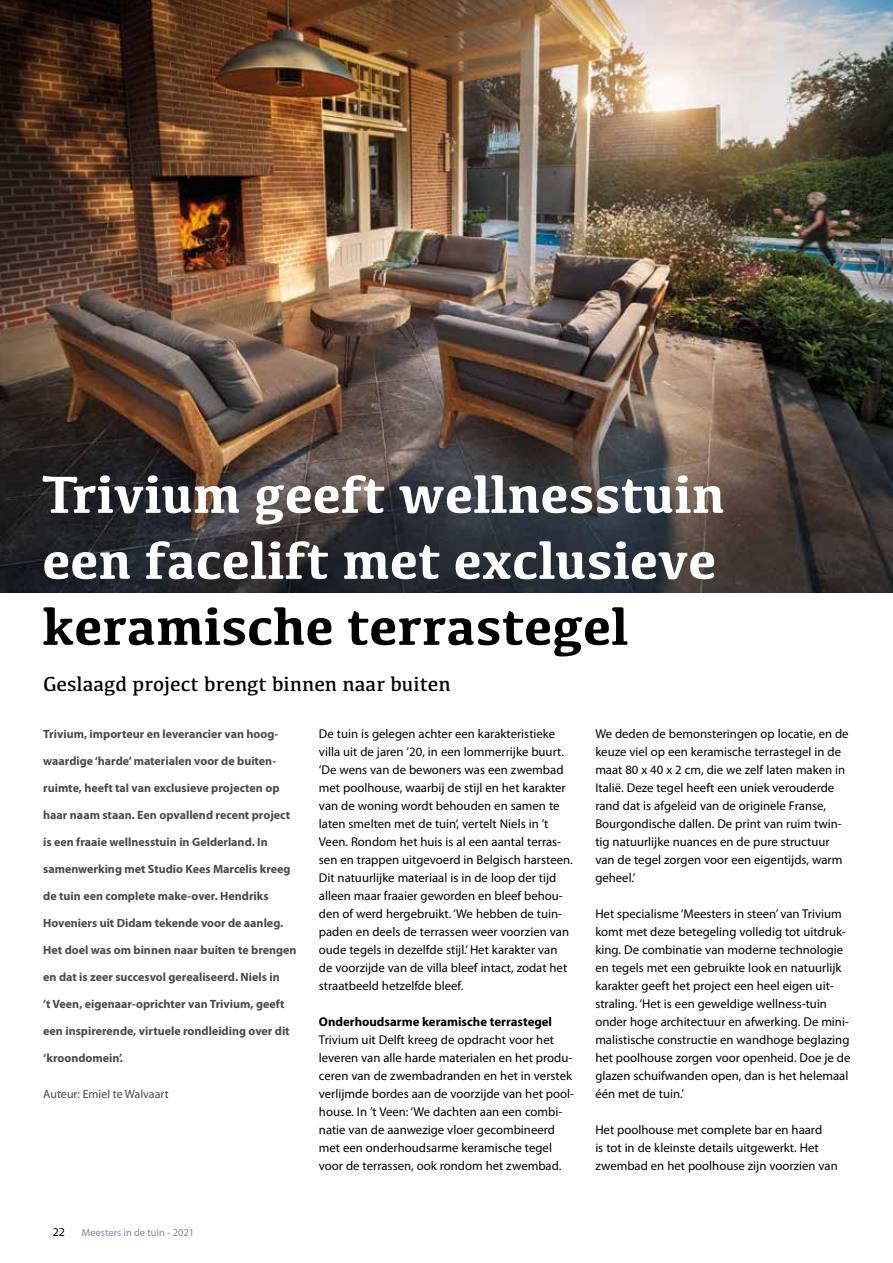
<style>
.page{position:relative;width:893px;height:1263px;background:#fff}
.page>*{position:absolute;margin:0;border:0;box-sizing:border-box;transform-origin:0 0}
.t1{font:700 54px/66px "Kefa";color:#fff}
.t2{font:700 54px "Kefa";color:#000}
.t3{font:21px "Kefa";color:#000}
.t4{font:12.75px/18px "Myriad Pro";color:#000}
.t5{font:700 12.75px "Myriad Pro";color:#000}
.t6{font:700 12px "Myriad Pro";color:#4a4a49}
.t7{font:12px "Myriad Pro";color:#4a4a49}
.t8{font:12px "Myriad Pro";color:#000}
.t9{font:10.5px "Myriad Pro";color:#808b94}
</style>
<div class="page">
<img style="left:0;top:0;width:893px;height:592px">
<h1 class="t1" style="left:43px;top:459px;width:684px">Trivium geeft wellnesstuin een facelift met exclusieve</h1>
<h1 class="t2" style="left:43px;top:590px;width:587px">keramische terrastegel</h1>
<h2 class="t3" style="left:43px;top:671px;width:409px">Geslaagd project brengt binnen naar buiten</h2>
<p class="t6" style="left:43px;top:726px;width:237px">Trivium, importeur en leverancier van hoog-</p>
<p class="t6" style="left:43px;top:753px;width:234px">waardige ‘harde’ materialen voor de buiten-</p>
<p class="t6" style="left:43px;top:780px;width:238px">ruimte, heeft tal van exclusieve projecten op</p>
<p class="t6" style="left:43px;top:807px;width:248px">haar naam staan. Een opvallend recent project</p>
<p class="t6" style="left:43px;top:834px;width:226px">is een fraaie wellnesstuin in Gelderland. In</p>
<p class="t6" style="left:43px;top:861px;width:249px">samenwerking met Studio Kees Marcelis kreeg</p>
<p class="t6" style="left:43px;top:888px;width:227px">de tuin een complete make-over. Hendriks</p>
<p class="t6" style="left:43px;top:915px;width:241px">Hoveniers uit Didam tekende voor de aanleg.</p>
<p class="t6" style="left:43px;top:942px;width:255px">Het doel was om binnen naar buiten te brengen</p>
<p class="t6" style="left:43px;top:969px;width:238px">en dat is zeer succesvol gerealiseerd. Niels in</p>
<p class="t6" style="left:43px;top:996px;width:243px">’t Veen, eigenaar-oprichter van Trivium, geeft</p>
<p class="t6" style="left:43px;top:1023px;width:248px">een inspirerende, virtuele rondleiding over dit</p>
<p class="t6" style="left:43px;top:1050px;width:81px">‘kroondomein’.</p>
<p class="t7" style="left:43px;top:1087px;width:127px">Auteur: Emiel te Walvaart</p>
<p class="t4" style="left:319px;top:725px;width:255px">De tuin is gelegen achter een karakteristieke villa uit de jaren ’20, in een lommerrijke buurt. ‘De wens van de bewoners was een zwembad met poolhouse, waarbij de stijl en het karakter van de woning wordt behouden en samen te laten smelten met de tuin’, vertelt Niels in ’t Veen. Rondom het huis is al een aantal terras&shy;sen en trappen uitgevoerd in Belgisch harsteen.<br>Dit natuurlijke materiaal is in de loop der tijd alleen maar fraaier geworden en bleef behou&shy;den of werd hergebruikt. ‘We hebben de tuin&shy;paden en deels de terrassen weer voorzien van oude tegels in dezelfde stijl.’ Het karakter van de voorzijde van de villa bleef intact, zodat het straatbeeld hetzelfde bleef.</p>
<p class="t5" style="left:319px;top:1013px;width:235px">Onderhoudsarme keramische terrastegel</p>
<p class="t4" style="left:319px;top:1031px;width:257px">Trivium uit Delft kreeg de opdracht voor het leveren van alle harde materialen en het produ&shy;ceren van de zwembadranden en het in verstek verlijmde bordes aan de voorzijde van het pool&shy;house. In ’t Veen: ‘We dachten aan een combi&shy;natie van de aanwezige vloer gecombineerd met een onderhoudsarme keramische tegel voor de terrassen, ook rondom het zwembad.</p>
<p class="t4" style="left:595px;top:725px;width:255px">We deden de bemonsteringen op locatie, en de keuze viel op een keramische terrastegel in de maat 80 x 40 x 2 cm, die we zelf laten maken in Italië. Deze tegel heeft een uniek verouderde rand dat is afgeleid van de originele Franse, Bourgondische dallen. De print van ruim twin&shy;tig natuurlijke nuances en de pure structuur van de tegel zorgen voor een eigentijds, warm geheel.’</p>
<p class="t4" style="left:595px;top:905px;width:257px">Het specialisme ‘Meesters in steen’ van Trivium komt met deze betegeling volledig tot uitdruk&shy;king. De combinatie van moderne technologie en tegels met een gebruikte look en natuurlijk karakter geeft het project een heel eigen uit&shy;straling. ‘Het is een geweldige wellness-tuin onder hoge architectuur en afwerking. De mini&shy;malistische constructie en wandhoge beglazing het poolhouse zorgen voor openheid. Doe je de glazen schuifwanden open, dan is het helemaal één met de tuin.’</p>
<p class="t4" style="left:595px;top:1121px;width:244px">Het poolhouse met complete bar en haard<br>is tot in de kleinste details uitgewerkt. Het zwembad en het poolhouse zijn voorzien van</p>
<p class="t8" style="left:53px;top:1224px;width:14px">22</p>
<p class="t9" style="left:82px;top:1226px;width:114px">Meesters in de tuin - 2021</p>
</div>
